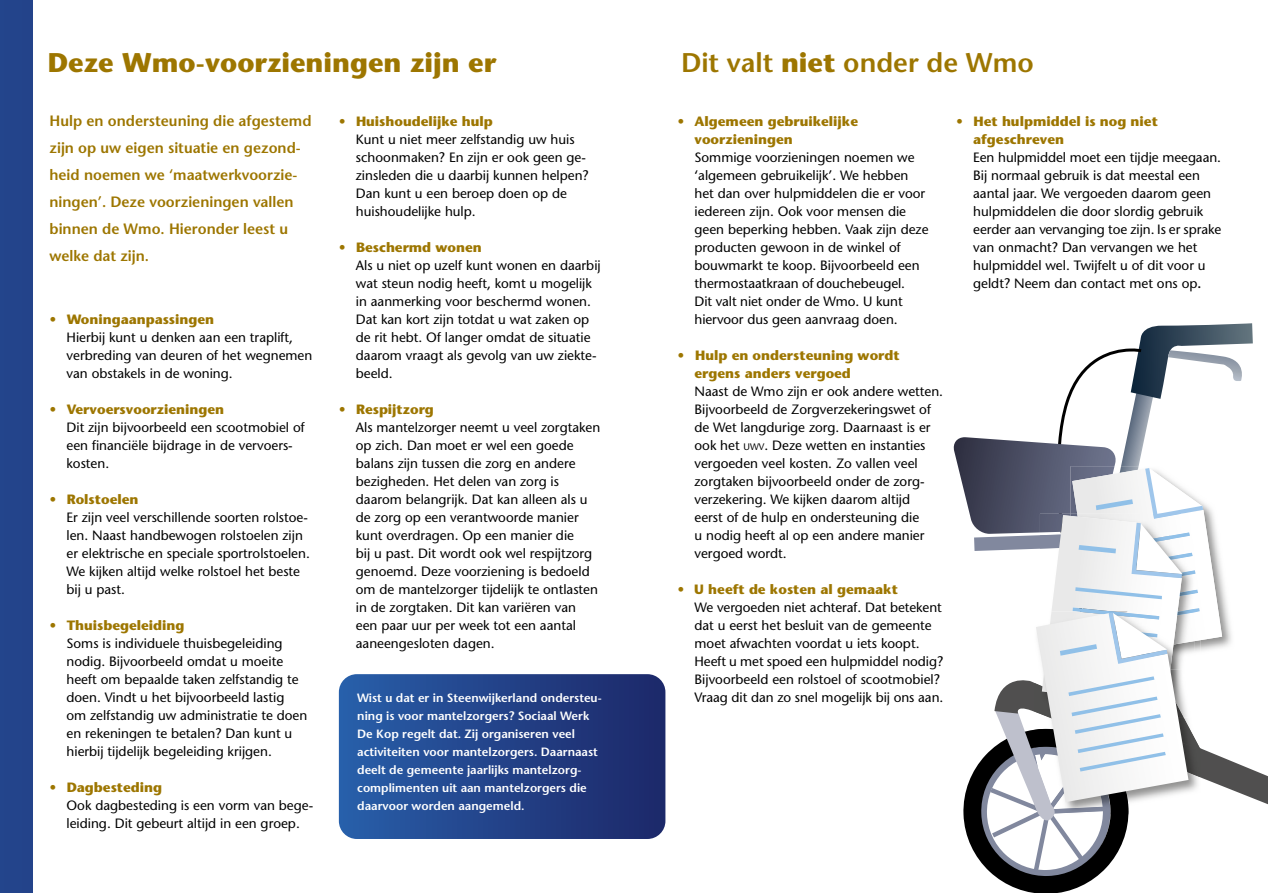
<style>
.page{position:relative;width:1268px;height:893px;background:#fff}
.page>*{position:absolute;margin:0;border:0;box-sizing:border-box;transform-origin:0 0}
.t1{font:700 27px "Stone Sans";color:#9d7600}
.t2{font:600 27px "Stone Sans";color:#9d7600}
.t3{font:600 15px/27px "Stone Sans";color:#9d7600}
.t4{font:13.5px/18px "Stone Sans";color:#000}
.t5{font:700 13.5px/18px "Stone Sans";color:#9d7600}
.t6{font:600 12px/18px "Stone Sans";color:#fff}
.s1{font-weight:700}
.s2{font-size:9.45px}
.s3{font-weight:600}
</style>
<div class="page">
<svg style="left:1252px;top:769px;width:15px;height:35px"></svg>
<svg style="left:953px;top:323px;width:299px;height:570px"></svg>
<svg style="left:339px;top:674px;width:326px;height:165px;background:#234489"></svg>
<div style="left:0;top:0;width:32px;height:893px;background:#23448b"></div>
<h1 class="t1" style="left:48px;top:46px;width:450px">Deze Wmo-voorzieningen zijn er</h1>
<p class="t3" style="left:49px;top:107px;width:263px">Hulp en ondersteuning die afgestemd zijn op uw eigen situatie en gezond&shy;heid noemen we ‘maatwerkvoorzie&shy;ningen’. Deze voorzieningen vallen binnen de Wmo. Hieronder leest u welke dat zijn.</p>
<p class="t5" style="left:49px;top:310px;width:166px">• Woningaanpassingen</p>
<p class="t4" style="left:67px;top:328px;width:247px">Hierbij kunt u denken aan een traplift, verbreding van deuren of het wegnemen van obstakels in de woning.</p>
<p class="t5" style="left:49px;top:400px;width:176px">• Vervoersvoorzieningen</p>
<p class="t4" style="left:67px;top:418px;width:240px">Dit zijn bijvoorbeeld een scootmobiel of een financiële bijdrage in de vervoers&shy;kosten.</p>
<p class="t5" style="left:49px;top:490px;width:90px">• Rolstoelen</p>
<p class="t4" style="left:67px;top:508px;width:245px">Er zijn veel verschillende soorten rolstoe&shy;len. Naast handbewogen rolstoelen zijn er elektrische en speciale sportrolstoelen.<br>We kijken altijd welke rolstoel het beste bij u past.</p>
<p class="t5" style="left:49px;top:616px;width:136px">• Thuisbegeleiding</p>
<p class="t4" style="left:67px;top:634px;width:242px">Soms is individuele thuisbegeleiding nodig. Bijvoorbeeld omdat u moeite heeft om bepaalde taken zelfstandig te doen. Vindt u het bijvoorbeeld lastig om zelfstandig uw administratie te doen en rekeningen te betalen? Dan kunt u hierbij tijdelijk begeleiding krijgen.</p>
<p class="t5" style="left:49px;top:778px;width:114px">• Dagbesteding</p>
<p class="t4" style="left:67px;top:796px;width:248px">Ook dagbesteding is een vorm van bege&shy;leiding. Dit gebeurt altijd in een groep.</p>
<p class="t5" style="left:339px;top:112px;width:155px">• Huishoudelijke hulp</p>
<p class="t4" style="left:356px;top:130px;width:234px">Kunt u niet meer zelfstandig uw huis schoonmaken? En zijn er ook geen ge&shy;zinsleden die u daarbij kunnen helpen?<br>Dan kunt u een beroep doen op de huishoudelijke hulp.</p>
<p class="t5" style="left:339px;top:238px;width:144px">• Beschermd wonen</p>
<p class="t4" style="left:356px;top:256px;width:246px">Als u niet op uzelf kunt wonen en daarbij wat steun nodig heeft, komt u mogelijk in aanmerking voor beschermd wonen.<br>Dat kan kort zijn totdat u wat zaken op de rit hebt. Of langer omdat de situatie daarom vraagt als gevolg van uw ziekte&shy;beeld.</p>
<p class="t5" style="left:339px;top:400px;width:97px">• Respijtzorg</p>
<p class="t4" style="left:356px;top:418px;width:246px">Als mantelzorger neemt u veel zorgtaken op zich. Dan moet er wel een goede balans zijn tussen die zorg en andere bezigheden. Het delen van zorg is daarom belangrijk. Dat kan alleen als u de zorg op een verantwoorde manier kunt overdragen. Op een manier die<br>bij u past. Dit wordt ook wel respijtzorg genoemd. Deze voorziening is bedoeld om de mantelzorger tijdelijk te ontlasten in de zorgtaken. Dit kan variëren van een paar uur per week tot een aantal aaneengesloten dagen.</p>
<p class="t6" style="left:357px;top:689px;width:246px">Wist u dat er in Steenwijkerland ondersteu&shy;ning is voor mantelzorgers? Sociaal Werk De Kop regelt dat. Zij organiseren veel activiteiten voor mantelzorgers. Daarnaast deelt de gemeente jaarlijks mantelzorg&shy;complimenten uit aan mantelzorgers die daarvoor worden aangemeld.</p>
<h1 class="t2" style="left:681px;top:46px;width:354px">Dit valt <span class="s1">niet</span> onder de Wmo</h1>
<p class="t5" style="left:694px;top:112px;width:165px;text-indent:-17px">• Algemeen gebruikelijke voorzieningen</p>
<p class="t4" style="left:694px;top:148px;width:235px">Sommige voorzieningen noemen we ‘algemeen gebruikelijk’. We hebben het dan over hulpmiddelen die er voor iedereen zijn. Ook voor mensen die geen beperking hebben. Vaak zijn deze producten gewoon in de winkel of bouwmarkt te koop. Bijvoorbeeld een thermostaatkraan of douchebeugel.<br>Dit valt niet onder de Wmo. U kunt hiervoor dus geen aanvraag doen.</p>
<p class="t5" style="left:694px;top:346px;width:207px;text-indent:-17px">• Hulp en ondersteuning wordt ergens anders vergoed</p>
<p class="t4" style="left:694px;top:382px;width:250px">Naast de Wmo zijn er ook andere wetten.<br>Bijvoorbeeld de Zorgverzekeringswet of de Wet langdurige zorg. Daarnaast is er ook het <span class="s2">UWV</span>. Deze wetten en instanties vergoeden veel kosten. Zo vallen veel zorgtaken bijvoorbeeld onder de zorg&shy;verzekering. We kijken daarom altijd<br>eerst of de hulp en ondersteuning die<br>u nodig heeft al op een andere manier vergoed wordt.</p>
<p class="t5" style="left:677px;top:580px;width:222px">• U heeft de kosten al gemaakt</p>
<p class="t4" style="left:694px;top:598px;width:250px">We vergoeden niet achteraf. Dat betekent dat u eerst het besluit van de gemeente moet afwachten voordat u iets koopt.<br>Heeft u met spoed een hulpmiddel nodig?<br>Bijvoorbeeld een rolstoel of scootmobiel?<br>Vraag dit dan zo snel mogelijk bij ons aan.</p>
<p class="t5" style="left:973px;top:112px;width:186px;text-indent:-17px">• Het hulpmiddel is nog niet afgeschreven</p>
<p class="t4" style="left:973px;top:148px;width:249px">Een hulpmiddel moet een tijdje meegaan.<br>Bij normaal gebruik is dat meestal een aantal jaar. We vergoeden daarom geen hulpmiddelen die door slordig gebruik eerder aan vervanging toe zijn. Is er sprake van onmacht? Dan vervangen we het hulpmiddel wel. Twijfelt u of dit voor u geldt? Neem dan contact met ons op<span class="s3">.</span></p>
</div>
